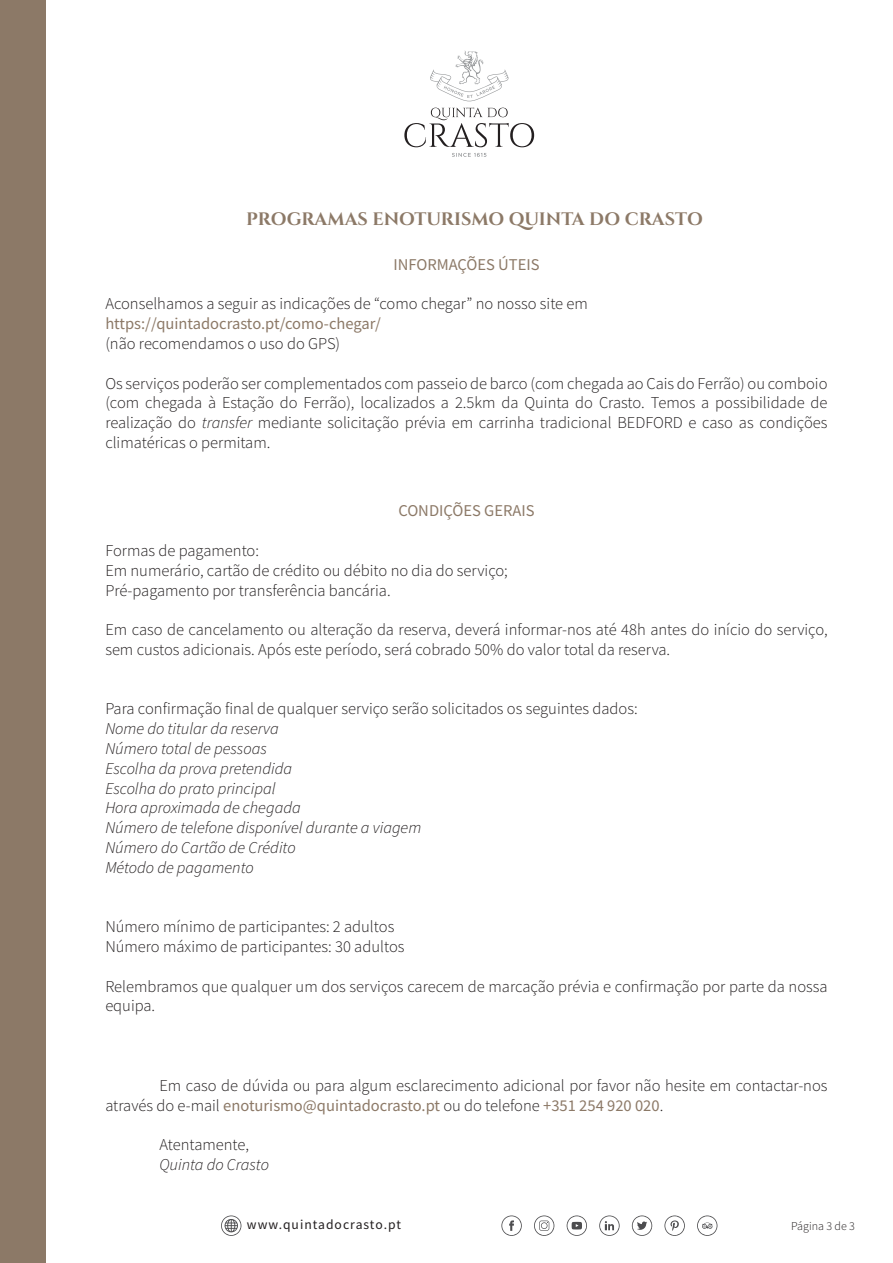
<style>
.page{position:relative;width:893px;height:1263px;background:#fff}
.page>*{position:absolute;margin:0;border:0;box-sizing:border-box;transform-origin:0 0}
.t1{font:700 18px "Cinzel";letter-spacing:-.005em;color:#8c7967}
.t2{font:300 16.5px/19.8px "Source Sans Pro";color:#231f20}
.t3{font:italic 300 16.5px/19.8px "Source Sans Pro";color:#231f20}
.t4{font:16.5px "Source Sans Pro";color:#8c7967}
.t5{font:13.65px "Source Sans Pro";letter-spacing:.075em;color:#231f20}
.t6{font:300 12px "Source Sans Pro";color:#231f20}
.s1{font-style:italic}
.s2{font-weight:400;color:#8c7967}
</style>
<div class="page">
<svg style="left:452px;top:153px;width:34px;height:4px"></svg>
<svg style="left:404px;top:108px;width:130px;height:39px"></svg>
<svg style="left:430px;top:50px;width:79px;height:51px"></svg>
<svg style="left:501px;top:1215px;width:21px;height:21px"></svg>
<svg style="left:567px;top:1215px;width:20px;height:21px"></svg>
<svg style="left:664px;top:1215px;width:21px;height:21px"></svg>
<svg style="left:599px;top:1215px;width:21px;height:21px"></svg>
<svg style="left:632px;top:1215px;width:20px;height:21px"></svg>
<svg style="left:697px;top:1215px;width:20px;height:21px"></svg>
<svg style="left:534px;top:1215px;width:20px;height:21px"></svg>
<svg style="left:221px;top:1215px;width:20px;height:21px"></svg>
<div style="left:0;top:0;width:46px;height:1263px;background:#8c7967"></div>
<p class="t1" style="left:246px;top:208px;width:458px">PROGRAMAS ENOTURISMO QUINTA DO CRASTO</p>
<p class="t4" style="left:393px;top:254px;width:148px">INFORMAÇÕES ÚTEIS</p>
<p class="t2" style="left:105px;top:294px;width:484px">Aconselhamos a seguir as indicações de “como chegar” no nosso site em</p>
<p class="t4" style="left:105px;top:313px;width:277px">https://quintadocrasto.pt/como-chegar/</p>
<p class="t2" style="left:105px;top:334px;width:236px">(não recomendamos o uso do GPS)</p>
<p class="t2" style="left:105px;top:373px;width:724px;text-align:justify">Os serviços poderão ser complementados com passeio de barco (com chegada ao Cais do Ferrão) ou comboio (com chegada à Estação do Ferrão), localizados a 2.5km da Quinta do Crasto. Temos a possibilidade de realização do <span class="s1">transfer</span> mediante solicitação prévia em carrinha tradicional BEDFORD e caso as condições climatéricas o permitam.</p>
<p class="t4" style="left:398px;top:500px;width:138px">CONDIÇÕES GERAIS</p>
<p class="t2" style="left:105px;top:541px;width:404px">Formas de pagamento:<br>Em numerário, cartão de crédito ou débito no dia do serviço;<br>Pré-pagamento por transferência bancária.</p>
<p class="t2" style="left:105px;top:620px;width:724px">Em caso de cancelamento ou alteração da reserva, deverá informar-nos até 48h antes do início do serviço, sem custos adicionais. Após este período, será cobrado 50% do valor total da reserva.</p>
<p class="t2" style="left:105px;top:699px;width:534px">Para confirmação final de qualquer serviço serão solicitados os seguintes dados:</p>
<p class="t3" style="left:105px;top:719px;width:317px">Nome do titular da reserva<br>Número total de pessoas<br>Escolha da prova pretendida<br>Escolha do prato principal<br>Hora aproximada de chegada<br>Número de telefone disponível durante a viagem<br>Número do Cartão de Crédito<br>Método de pagamento</p>
<p class="t2" style="left:105px;top:917px;width:301px">Número mínimo de participantes: 2 adultos<br>Número máximo de participantes: 30 adultos</p>
<p class="t2" style="left:105px;top:976px;width:724px">Relembramos que qualquer um dos serviços carecem de marcação prévia e confirmação por parte da nossa equipa.</p>
<p class="t2" style="left:105px;top:1075px;width:724px;text-indent:54px">Em caso de dúvida ou para algum esclarecimento adicional por favor não hesite em contactar-nos através do e-mail <span class="s2">enoturismo@quintadocrasto.pt</span> ou do telefone <span class="s2">+351 254 920 020</span>.</p>
<p class="t2" style="left:159px;top:1135px;width:91px">Atentamente,</p>
<p class="t3" style="left:159px;top:1154px;width:111px">Quinta do Crasto</p>
<p class="t5" style="left:247px;top:1216px;width:156px">www.quintadocrasto.pt</p>
<p class="t6" style="left:791px;top:1219px;width:65px">Página 3 de 3</p>
</div>
